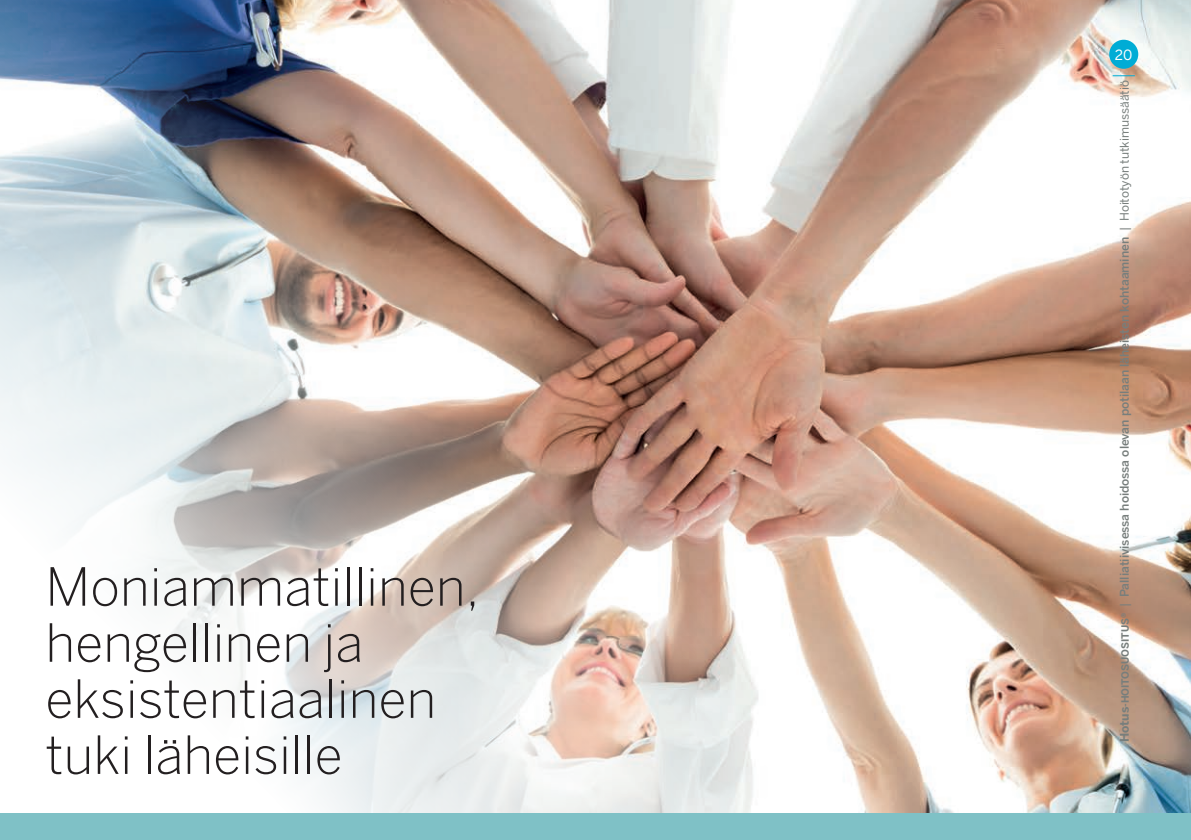
<style>
.page{position:relative;width:1191px;height:840px;background:#fff}
.page>*{position:absolute;margin:0;border:0;box-sizing:border-box;transform-origin:0 0}
.t1{font:300 52px/56px "Benton Sans";color:#231f20}
.t2{font:14px "Benton Sans";color:#fff}
.t3{font:500 12px "Benton Sans";color:#777e7c}
.s1{font-weight:700}
.s2{font-weight:700;font-size:10px}
.s3{font-weight:400}
</style>
<div class="page">
<img style="left:0;top:0;width:1191px;height:812px">
<div style="left:0;top:812px;width:1191px;height:27px;background:#7fc1c6"></div>
<div style="left:1109px;top:40px;width:29px;height:29px;background:#00acd5;border-radius:50%"></div>
<svg style="left:1112px;top:75px;width:22px;height:1px"></svg>
<h1 class="t1" style="left:45px;top:559px;width:435px">Moniammatillinen, hengellinen ja eksistentiaalinen tuki läheisille</h1>
<p class="t2" style="left:1115px;top:48px;width:19px">20</p>
<p class="t3" style="left:1120px;top:742px;width:663px;rotate:-90deg"><span class="s1">Hotus</span><span class="s2">-HOITOSUOSITUS®</span> <span class="s3">|</span> Palliatiivisessa hoidossa olevan potilaan läheisten kohtaaminen <span class="s3">| Hoitotyön tutkimussäätiö</span></p>
</div>
